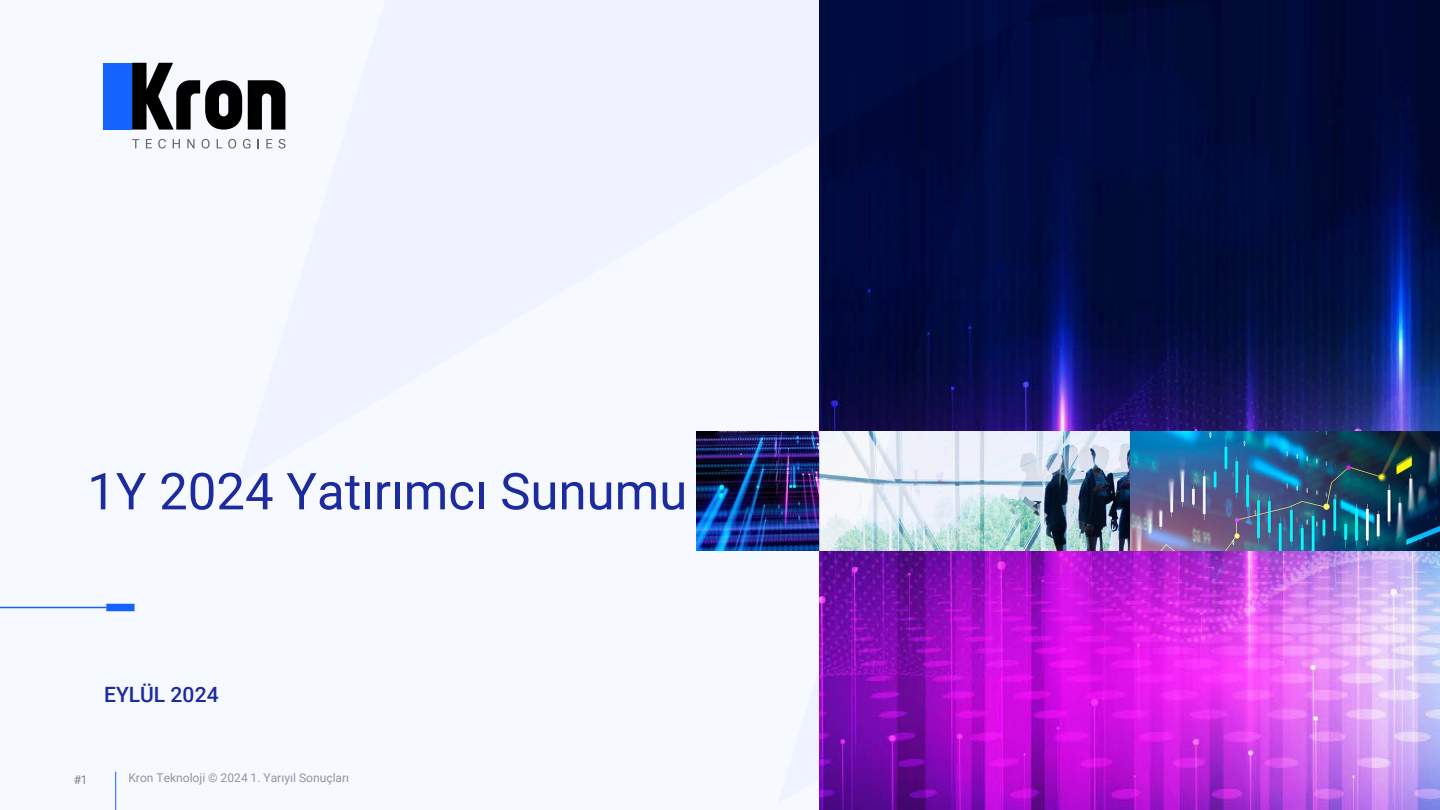
<style>
.page{position:relative;width:1440px;height:810px;background:#fff}
.page>*{position:absolute;margin:0;border:0;box-sizing:border-box;transform-origin:0 0}
.t1{font:51px "Roboto";color:#1c2b9d}
.t2{font:500 21px "Roboto";color:#1c2b9d}
.t3{font:12px "Roboto";color:#929699}
.t4{font:12px "Roboto";color:#7f7f7f}
</style>
<div class="page">
<div style="left:0;top:0;width:820px;height:810px;background:#f6f9ff"></div>
<img style="left:819px;top:0;width:621px;height:810px">
<img style="left:696px;top:432px;width:744px;height:119px">
<div style="left:106px;top:604px;width:29px;height:7px;background:#1563ff"></div>
<hr style="left:0;top:607px;width:106px;height:1px;background:#1563ff">
<svg style="left:242px;top:80px;width:535px;height:405px"></svg>
<img style="left:777px;top:0;width:533px;height:805px">
<svg style="left:248px;top:80px;width:37px;height:50px"></svg>
<div style="left:104px;top:63px;width:28px;height:67px;background:#1563ff"></div>
<svg style="left:132px;top:63px;width:110px;height:67px"></svg>
<svg style="left:132px;top:139px;width:7px;height:9px"></svg>
<svg style="left:146px;top:139px;width:6px;height:9px"></svg>
<svg style="left:158px;top:139px;width:8px;height:10px"></svg>
<svg style="left:173px;top:139px;width:7px;height:9px"></svg>
<svg style="left:187px;top:139px;width:8px;height:9px"></svg>
<svg style="left:202px;top:139px;width:8px;height:10px"></svg>
<svg style="left:217px;top:139px;width:5px;height:9px"></svg>
<svg style="left:228px;top:139px;width:8px;height:10px"></svg>
<svg style="left:243px;top:139px;width:7px;height:10px"></svg>
<svg style="left:266px;top:139px;width:6px;height:9px"></svg>
<svg style="left:279px;top:139px;width:6px;height:10px"></svg>
<hr style="left:115px;top:772px;width:1px;height:38px;background:#1563ff">
<p class="t1" style="left:87px;top:456px;width:602px">1Y 2024 Yatırımcı Sunumu</p>
<p class="t2" style="left:104px;top:680px;width:116px">EYLÜL 2024</p>
<p class="t4" style="left:74px;top:772px;width:15px">#1</p>
<p class="t3" style="left:128px;top:769px;width:222px">Kron Teknoloji © 2024 1. Yarıyıl Sonuçları</p>
</div>
